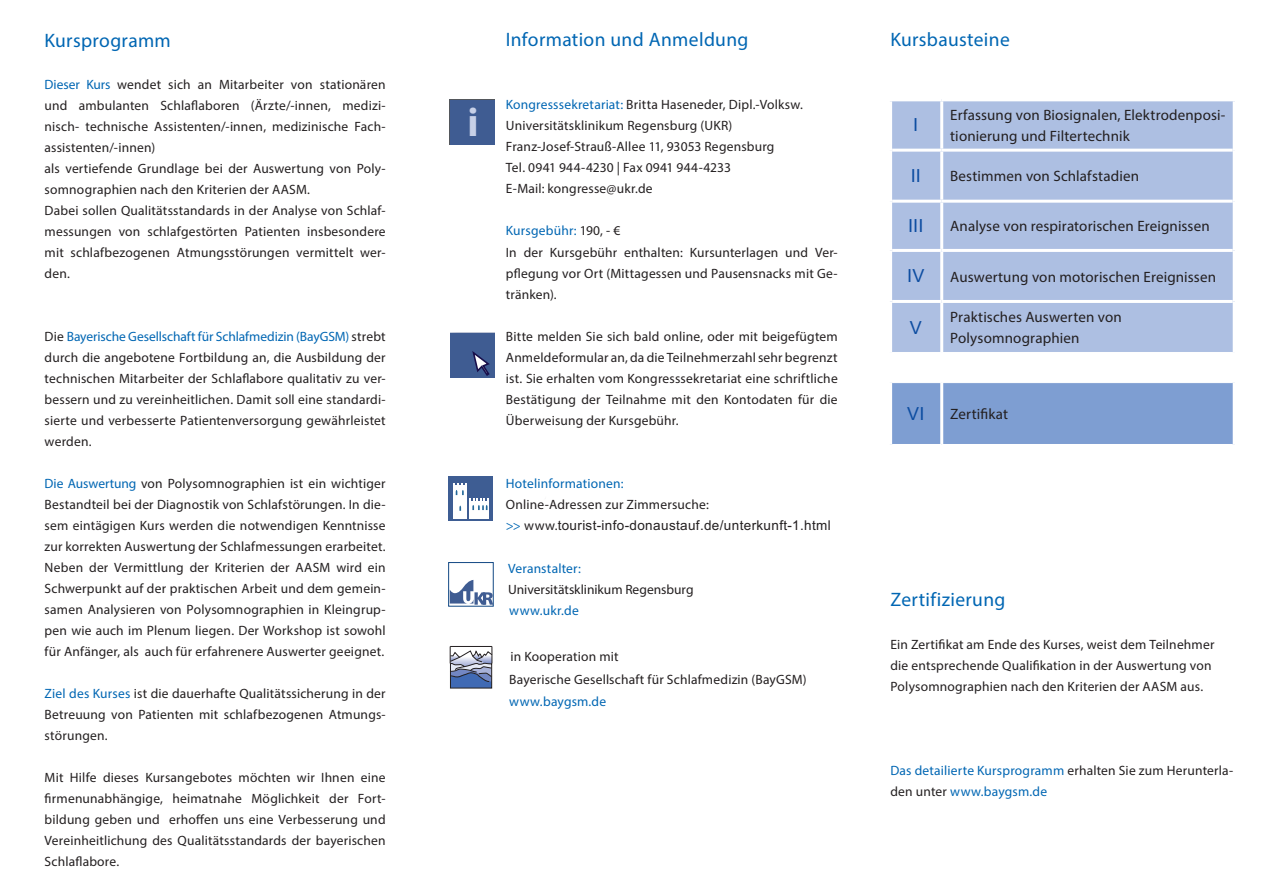
<style>
.page{position:relative;width:1263px;height:893px;background:#fff}
.page>*{position:absolute;margin:0;border:0;box-sizing:border-box;transform-origin:0 0}
.t1{font:700 40.65px "Myriad Pro";color:#c7d0e7}
.Headline_small{font:19.5px "Myriad Pro";letter-spacing:.015em;color:#0166b3}
.fließtext{font:18px "Arial";color:#0d4da1}
.fließtext-2{font:15px/21px "Myriad Pro";letter-spacing:.01em;color:#231f20}
.Headline_small-2{font:13.5px/21px "Myriad Pro";letter-spacing:.015em;color:#231f20;text-align:justify}
.Headline_small-3{font:13.5px/21px "Myriad Pro";letter-spacing:.015em;color:#0166b3}
.Headline_small-4{font:13.5px "Arial";letter-spacing:.015em;color:#231f20}
.Headline_small-5{font:13.5px "Myriad Pro";letter-spacing:-.005em;color:#231f20}
.s1{color:#0166b3}
.s2{color:#231f20}
.s3{font-family:"Myriad Pro";color:#0166b3}
.s4{font-family:"Myriad Pro"}
</style>
<div class="page">
<div style="left:450px;top:333px;width:45px;height:45px;background:#3f5c92"></div>
<svg style="left:472px;top:351px;width:18px;height:25px"></svg>
<div style="left:450px;top:100px;width:45px;height:45px;background:#3f5c92"></div>
<svg style="left:449px;top:646px;width:44px;height:43px"></svg>
<hr style="left:450px;top:646px;width:42px;height:1px;background:#231f20">
<svg style="left:890px;top:99px;width:345px;height:346px;background:#b1c3e3"></svg>
<div style="left:449px;top:476px;width:44px;height:45px;background:#3e5d93"></div>
<div style="left:453px;top:486px;width:14px;height:33px;background:#fff"></div>
<div style="left:469px;top:501px;width:20px;height:17px;background:#fff"></div>
<svg style="left:453px;top:483px;width:36px;height:28px"></svg>
<div style="left:448px;top:562px;width:46px;height:45px;border:1px solid #124884"></div>
<svg style="left:450px;top:580px;width:43px;height:25px"></svg>
<p class="Headline_small" style="left:45px;top:28px;width:128px">Kursprogramm</p>
<p class="Headline_small-2" style="left:45px;top:73px;width:343px"><span class="s1">Dieser Kurs</span> wendet sich an Mitarbeiter von stationären und ambulanten Schlaflaboren (Ärzte/-innen, medizi&shy;nisch- technische Assistenten/-innen, medizinische Fach&shy;assistenten/-innen)</p>
<p class="Headline_small-2" style="left:45px;top:157px;width:342px">als vertiefende Grundlage bei der Auswertung von Poly&shy;somnographien nach den Kriterien der AASM.</p>
<p class="Headline_small-2" style="left:45px;top:199px;width:342px">Dabei sollen Qualitätsstandards in der Analyse von Schlaf&shy;messungen von schlafgestörten Patienten insbesondere mit schlafbezogenen Atmungsstörungen vermittelt wer&shy;den.</p>
<p class="Headline_small-2" style="left:45px;top:325px;width:342px">Die <span class="s1">Bayerische Gesellschaft für Schlafmedizin (BayGSM)</span> strebt durch die angebotene Fortbildung an, die Ausbildung der technischen Mitarbeiter der Schlaflabore qualitativ zu ver&shy;bessern und zu vereinheitlichen. Damit soll eine standardi&shy;sierte und verbesserte Patientenversorgung gewährleistet werden.</p>
<p class="Headline_small-2" style="left:45px;top:472px;width:343px"><span class="s1">Die Auswertung</span> von Polysomnographien ist ein wichtiger Bestandteil bei der Diagnostik von Schlafstörungen. In die&shy;sem eintägigen Kurs werden die notwendigen Kenntnisse zur korrekten Auswertung der Schlafmessungen erarbeitet.<br>Neben der Vermittlung der Kriterien der AASM wird ein Schwerpunkt auf der praktischen Arbeit und dem gemein&shy;samen Analysieren von Polysomnographien in Kleingrup&shy;pen wie auch im Plenum liegen. Der Workshop ist sowohl für Anfänger, als auch für erfahrenere Auswerter geeignet.</p>
<p class="Headline_small-2" style="left:45px;top:682px;width:343px"><span class="s1">Ziel des Kurses</span> ist die dauerhafte Qualitätssicherung in der Betreuung von Patienten mit schlafbezogenen Atmungs&shy;störungen.</p>
<p class="Headline_small-2" style="left:45px;top:766px;width:343px">Mit Hilfe dieses Kursangebotes möchten wir Ihnen eine firmenunabhängige, heimatnahe Möglichkeit der Fort&shy;bildung geben und erhoffen uns eine Verbesserung und Vereinheitlichung des Qualitätsstandards der bayerischen Schlaflabore.</p>
<p class="t1" style="left:468px;top:96px;width:13px">i</p>
<p class="Headline_small" style="left:506px;top:28px;width:244px">Information und Anmeldung</p>
<p class="Headline_small-2" style="left:506px;top:94px;width:299px"><span class="s1">Kongresssekretariat:</span> Britta Haseneder, Dipl.-Volksw.</p>
<p class="Headline_small-2" style="left:506px;top:115px;width:228px">Universitätsklinikum Regensburg (UKR)</p>
<p class="Headline_small-2" style="left:506px;top:136px;width:270px">Franz-Josef-Strauß-Allee 11, 93053 Regensburg</p>
<p class="Headline_small-2" style="left:506px;top:157px;width:227px">Tel. 0941 944-4230 | Fax 0941 944-4233</p>
<p class="Headline_small-2" style="left:506px;top:178px;width:148px">E-Mail: kongresse@ukr.de</p>
<p class="Headline_small-3" style="left:506px;top:220px;width:116px">Kursgebühr: <span class="s2">190, - €</span></p>
<p class="Headline_small-2" style="left:506px;top:241px;width:333px">In der Kursgebühr enthalten: Kursunterlagen und Ver&shy;pflegung vor Ort (Mittagessen und Pausensnacks mit Ge&shy;tränken).</p>
<p class="Headline_small-2" style="left:506px;top:325px;width:333px">Bitte melden Sie sich bald online, oder mit beigefügtem Anmeldeformular an, da die Teilnehmerzahl sehr begrenzt ist. Sie erhalten vom Kongresssekretariat eine schriftliche Bestätigung der Teilnahme mit den Kontodaten für die Überweisung der Kursgebühr.</p>
<p class="Headline_small-3" style="left:506px;top:472px;width:119px">Hotelinformationen:</p>
<p class="Headline_small-2" style="left:506px;top:493px;width:204px">Online-Adressen zur Zimmersuche:</p>
<p class="Headline_small-4" style="left:506px;top:517px;width:327px"><span class="s3">&gt;&gt;</span> <span class="s4">www.</span>tourist-info-donaustauf.de/unterkunft-1.html</p>
<p class="Headline_small-3" style="left:508px;top:558px;width:74px">Veranstalter:</p>
<p class="Headline_small-5" style="left:508px;top:582px;width:187px">Universitätsklinikum Regensburg</p>
<p class="Headline_small-3" style="left:509px;top:600px;width:71px">www.ukr.de</p>
<p class="Headline_small-2" style="left:509px;top:644px;width:299px;line-height:23.2px">in Kooperation mit<br>Bayerische Gesellschaft für Schlafmedizin (BayGSM)</p>
<p class="Headline_small-3" style="left:509px;top:691px;width:98px">www.baygsm.de</p>
<p class="Headline_small" style="left:890px;top:28px;width:121px">Kursbausteine</p>
<p class="fließtext" style="left:913px;top:113px;width:7px">I</p>
<p class="fließtext-2" style="left:950px;top:104px;width:277px">Erfassung von Biosignalen, Elektrodenposi&shy;tionierung und Filtertechnik</p>
<p class="fließtext" style="left:911px;top:164px;width:12px">II</p>
<p class="fließtext-2" style="left:950px;top:165px;width:190px">Bestimmen von Schlafstadien</p>
<p class="fließtext" style="left:908px;top:214px;width:17px">III</p>
<p class="fließtext-2" style="left:950px;top:216px;width:261px">Analyse von respiratorischen Ereignissen</p>
<p class="fließtext" style="left:907px;top:264px;width:19px">IV</p>
<p class="fließtext-2" style="left:950px;top:266px;width:267px">Auswertung von motorischen Ereignissen</p>
<p class="fließtext" style="left:910px;top:315px;width:14px">V</p>
<p class="fließtext-2" style="left:950px;top:306px;width:173px">Praktisches Auswerten von<br>Polysomnographien</p>
<p class="fließtext" style="left:907px;top:402px;width:19px">VI</p>
<p class="fließtext-2" style="left:950px;top:403px;width:59px">Zertifikat</p>
<p class="Headline_small" style="left:890px;top:587px;width:116px">Zertifizierung</p>
<p class="Headline_small-2" style="left:890px;top:634px;width:326px">Ein Zertifikat am Ende des Kurses, weist dem Teilnehmer</p>
<p class="Headline_small-2" style="left:890px;top:655px;width:323px">die entsprechende Qualifikation in der Auswertung von<br>Polysomnographien nach den Kriterien der AASM aus.</p>
<p class="Headline_small-3" style="left:890px;top:760px;width:344px">Das detailierte Kursprogramm <span class="s2">erhalten Sie zum Herunterla&shy;den unter</span> www.baygsm.de</p>
</div>
